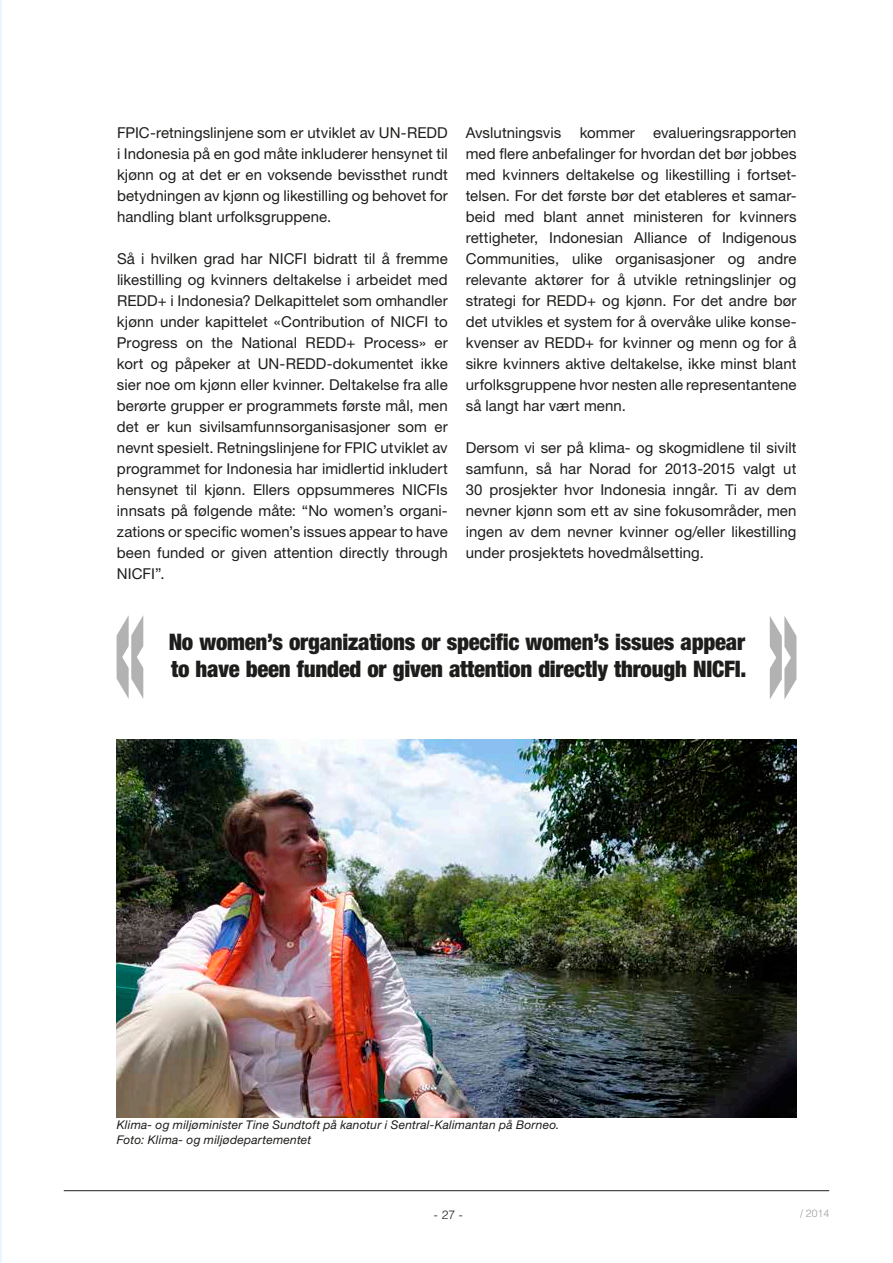
<style>
.page{position:relative;width:893px;height:1263px;background:#fff}
.page>*{position:absolute;margin:0;border:0;box-sizing:border-box;transform-origin:0 0}
.t1{font:900 condensed 22.8px/27.5px "Helvetica Neue LT Std";letter-spacing:-.01em;color:#1d1d1b}
.t2{font:15px/21px "Helvetica Neue LT Std";letter-spacing:.01em;color:#1d1d1b;text-align:justify}
.t3{font:italic 12px/14.4px "Helvetica Neue LT Std";letter-spacing:.015em;color:#1d1d1b}
.t4{font:300 12px "Helvetica";color:#1d1d1b}
.t5{font:300 10.5px "Helvetica";color:#9d9d9d}
</style>
<div class="page">
<hr style="left:64px;top:1190px;width:765px;height:1px;background:#1d1d1b">
<hr style="left:0;top:0;width:1px;height:1263px;background:#e9f6fc">
<img style="left:117px;top:740px;width:679px;height:377px">
<svg style="left:117px;top:615px;width:26px;height:84px"></svg>
<svg style="left:770px;top:616px;width:26px;height:83px"></svg>
<p class="t2" style="left:117px;top:122px;width:332px;text-align:left">FPIC-retningslinjene som er utviklet av UN -REDD<br>i I ndonesia på en god måte inkluderer hensynet til kjønn og at det er en voksende bevissthet rundt betydningen av kjønn og likestilling og behovet for handling blant urfolksgruppene.</p>
<p class="t2" style="left:117px;top:248px;width:332px">Så i hvilken grad har NI CFI bidratt til å fremme likestilling og kvinners deltakelse i arbeidet med REDD+ i I ndonesia? Delkapittelet som omhandler kjønn under kapittelet «Contribution of NICFI to Progress on the National REDD+ Process» er kort og påpeker at UN -REDD-dokumentet ikke sier noe om kjønn eller kvinner. Deltakelse fra alle berørte grupper er programmets første mål, men det er kun sivilsamfunnsorganisasjoner som er nevnt spesielt. Retningslinjene for FPIC utviklet av programmet for I ndonesia har imidlertid inkludert hensynet til kjønn. Ellers oppsummeres NICFIs innsats på følgende måte: “No women’s organi&shy;zations or specific women’s issues appear to have been funded or given attention directly through NICFI ”.</p>
<p class="t2" style="left:466px;top:122px;width:332px">Avslutningsvis kommer evalueringsrapporten med flere anbefalinger for hvordan det bør jobbes med kvinners deltakelse og likestilling i fortset&shy;telsen. For det første bør det etableres et samar&shy;beid med blant annet ministeren for kvinners rettigheter, I ndonesian Alliance of I ndigenous Communities, ulike organisasjoner og andre relevante aktører for å utvikle retningslinjer og strategi for REDD+ og kjønn. For det andre bør det utvikles et system for å overvåke ulike konse&shy;kvenser av REDD+ for kvinner og menn og for å sikre kvinners aktive deltakelse, ikke minst blant urfolksgruppene hvor nesten alle representantene så langt har vært menn.</p>
<p class="t2" style="left:466px;top:437px;width:332px">Dersom vi ser på klima- og skogmidlene til sivilt samfunn, så har Norad for 2013-2015 valgt ut 30 prosjekter hvor I ndonesia inngår. Ti av dem nevner kjønn som ett av sine fokusområder, men ingen av dem nevner kvinner og/eller likestilling under prosjektets hovedmålsetting.</p>
<h1 class="t1" style="left:169px;top:627px;width:579px">No women’s organizations or specific women’s issues appear to have been funded or given attention directly through NICFI.</h1>
<p class="t3" style="left:117px;top:1117px;width:444px">Klima- og miljøminister Tine Sundtoft på kanotur i Sentral-Kalimantan på Borneo.<br>Foto: Klima- og miljødepartementet</p>
<p class="t4" style="left:434px;top:1207px;width:30px">- 27 -</p>
<p class="t5" style="left:800px;top:1207px;width:31px">/ 2014</p>
</div>
